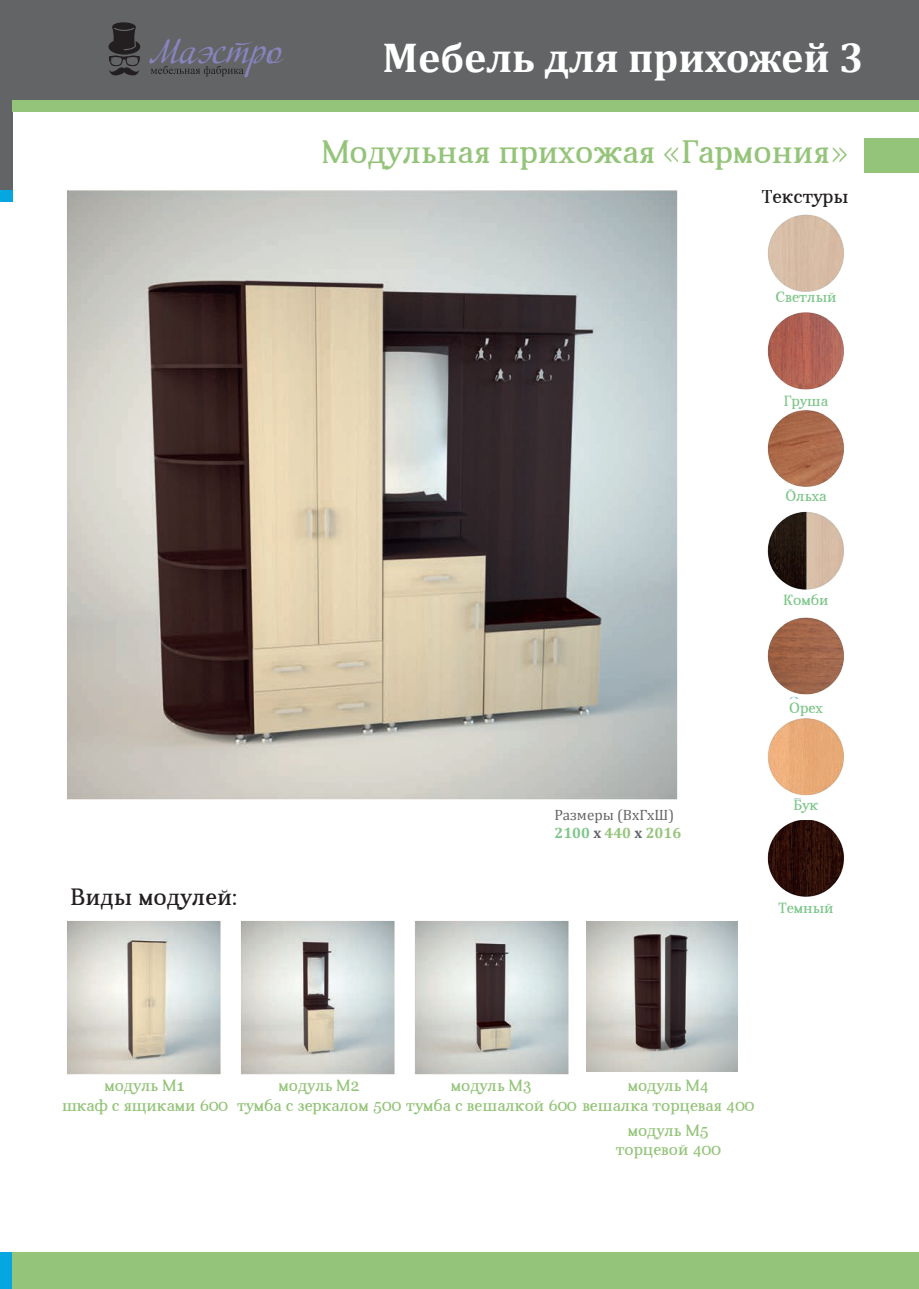
<style>
.page{position:relative;width:919px;height:1289px;background:#fff}
.page>*{position:absolute;margin:0;border:0;box-sizing:border-box;transform-origin:0 0}
.t1{font:700 42px "Cambria";color:#fff}
.t2{font:35.7px "Adventure";color:#8983be}
.t3{font:33px "Aver";color:#94c479}
.t4{font:24px "Aver";color:#231f20}
.t5{font:19.5px "Aver";color:#231f20}
.t6{font:16.5px/19.8px "Aver";color:#94c479;text-align:center}
.t7{font:15px "Aver";color:#7dc689}
.t8{font:15px/18px "Cambria";color:#626465}
.s1{font-weight:700;color:#7dc689}
.s2{font-weight:700}
.s3{font-weight:700;color:#94c479}
</style>
<div class="page">
<div style="left:0;top:0;width:13px;height:191px;background:#626465"></div>
<div style="left:0;top:191px;width:13px;height:11px;background:#06a6e0"></div>
<div style="left:0;top:1252px;width:13px;height:36px;background:#06a6e0"></div>
<div style="left:13px;top:0;width:905px;height:100px;background:#626465"></div>
<img style="left:67px;top:190px;width:611px;height:885px">
<img style="left:768px;top:214px;width:76px;height:78px">
<img style="left:767px;top:312px;width:77px;height:78px">
<img style="left:767px;top:410px;width:77px;height:77px">
<img style="left:767px;top:511px;width:77px;height:79px">
<img style="left:767px;top:617px;width:77px;height:81px">
<img style="left:767px;top:718px;width:77px;height:78px">
<img style="left:767px;top:820px;width:77px;height:77px">
<div style="left:13px;top:100px;width:905px;height:11px;background:#94c479"></div>
<div style="left:864px;top:138px;width:54px;height:35px;background:#94c479"></div>
<div style="left:13px;top:1252px;width:905px;height:36px;background:#94c479"></div>
<div style="left:54px;top:804px;width:247px;height:111px;background:#fff"></div>
<div style="left:577px;top:911px;width:172px;height:168px;background:#fff"></div>
<img style="left:586px;top:921px;width:151px;height:150px">
<svg style="left:108px;top:22px;width:32px;height:54px"></svg>
<svg style="left:151px;top:66px;width:93px;height:10px"></svg>
<h2 class="t2" style="left:150px;top:30px;width:134px">Маэстро</h2>
<h3 class="t4" style="left:70px;top:884px;width:168px">Виды модулей:</h3>
<h1 class="t1" style="left:382px;top:28px;width:483px">Мебель для прихожей 3</h1>
<h3 class="t3" style="left:322px;top:134px;width:527px">Модульная прихожая «Гармония»</h3>
<p class="t5" style="left:761px;top:186px;width:88px">Текстуры</p>
<p class="t7" style="left:775px;top:289px;width:63px">Светлый</p>
<p class="t7" style="left:783px;top:393px;width:46px">Груша</p>
<p class="t7" style="left:785px;top:488px;width:43px">Ольха</p>
<p class="t7" style="left:783px;top:592px;width:46px">Комби</p>
<p class="t8" style="left:554px;top:805px;width:128px">Размеры (ВхГхШ)<br><span class="s1">2100</span> <span class="s2">х</span> <span class="s3">440</span> <span class="s2">х</span> <span class="s3">2016</span></p>
<p class="t7" style="left:789px;top:699px;width:35px">Орех</p>
<p class="t7" style="left:793px;top:796px;width:26px">Бук</p>
<p class="t7" style="left:778px;top:899px;width:57px">Темный</p>
<p class="t6" style="left:62px;top:1075px;width:167px">модуль М1<br>шкаф с ящиками 600</p>
<p class="t6" style="left:237px;top:1075px;width:518px;text-align:left;text-indent:41px">модуль М2<br>тумба с зеркалом 500 тумба с вешалкой 600 вешалка торцевая 400</p>
<p class="t6" style="left:451px;top:1075px;width:83px">модуль М3</p>
<p class="t6" style="left:627px;top:1075px;width:83px">модуль М4</p>
<p class="t6" style="left:615px;top:1120px;width:106px">модуль М5 торцевой 400</p>
</div>
